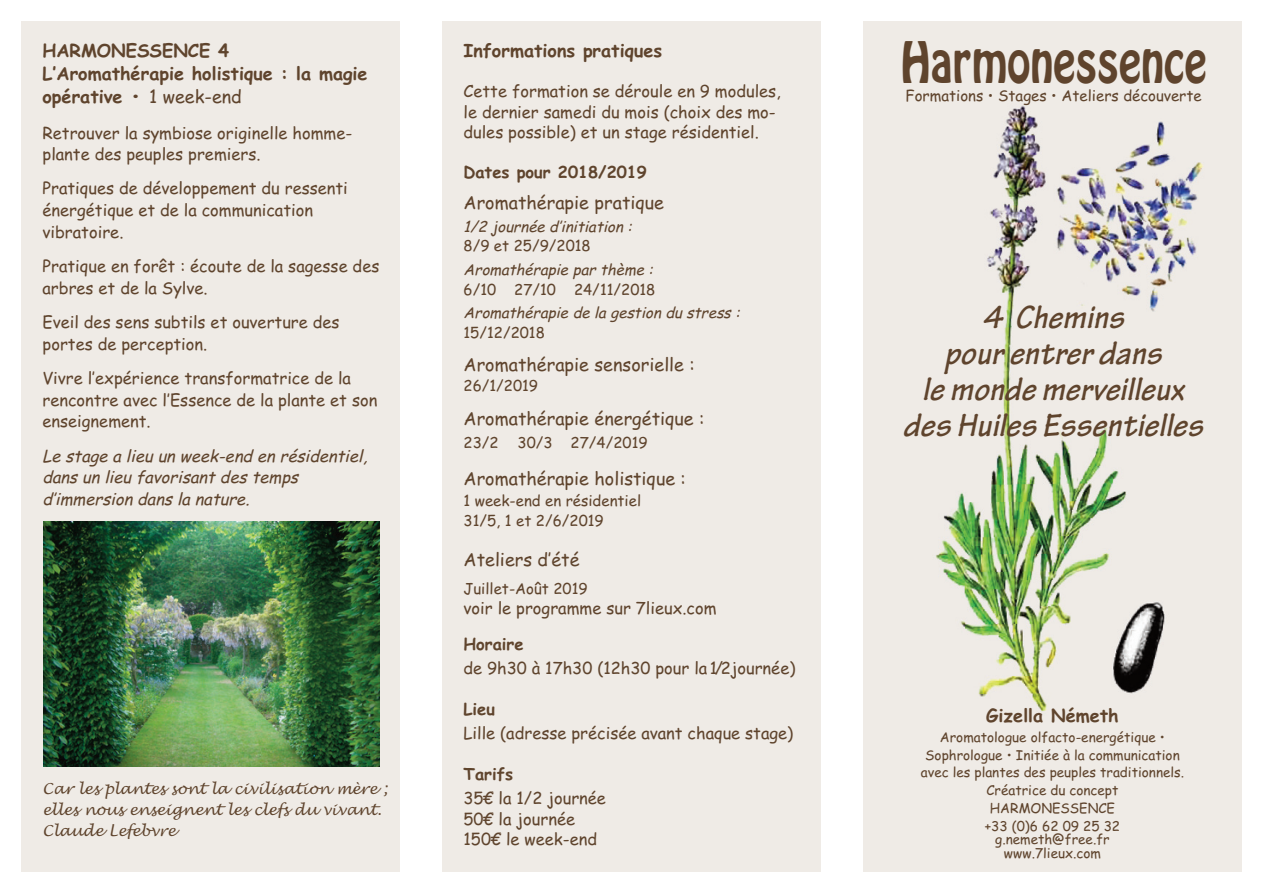
<style>
.page{position:relative;width:1263px;height:893px;background:#fff}
.page>*{position:absolute;margin:0;border:0;box-sizing:border-box;transform-origin:0 0}
.t1{font:50.4px "Hobo Std";color:#5f442d;scale:.83 1}
.t2{font:italic 700 34.5px/36px "Tekton Pro";letter-spacing:.01em;color:#5f442d;text-align:center}
.t3{font:18px "Comic Sans MS";color:#5f442d}
.t4{font:700 18px/23.2px "Comic Sans MS";color:#5f442d}
.t5{font:16.5px/21.6px "Comic Sans MS";color:#5f442d}
.t6{font:italic 16.5px/21.6px "Comic Sans MS";color:#5f442d}
.t7{font:700 16.5px "Comic Sans MS";color:#5f442d}
.t8{font:15px/20.2px "Comic Sans MS";color:#5f442d}
.t9{font:italic 15px/21.3px "Lucida Handwriting";color:#5f442d}
.t10{font:italic 15px "Comic Sans MS";color:#5f442d}
.t11{font:13.5px/17.7px "Comic Sans MS";color:#5f442d;text-align:center}
.s1{font-weight:400}
</style>
<div class="page">
<div style="left:863px;top:21px;width:379px;height:851px;background:#efebe6"></div>
<img style="left:936px;top:105px;width:268px;height:607px">
<div style="left:21px;top:21px;width:379px;height:851px;background:#efebe6"></div>
<div style="left:442px;top:21px;width:379px;height:851px;background:#efebe6"></div>
<img style="left:43px;top:522px;width:336px;height:245px">
<p class="t4" style="left:43px;top:39px;width:327px">HARMONESSENCE 4<br>L’Aromathérapie holistique : la magie opérative • <span class="s1">1 week-end</span></p>
<p class="t5" style="left:43px;top:122px;width:311px">Retrouver la symbiose originelle homme&shy;plante des peuples premiers.</p>
<p class="t5" style="left:43px;top:178px;width:307px">Pratiques de développement du ressenti énergétique et de la communication vibratoire.</p>
<p class="t5" style="left:43px;top:256px;width:338px">Pratique en forêt : écoute de la sagesse des arbres et de la Sylve.</p>
<p class="t5" style="left:43px;top:312px;width:299px">Eveil des sens subtils et ouverture des portes de perception.</p>
<p class="t5" style="left:43px;top:368px;width:336px">Vivre l’expérience transformatrice de la rencontre avec l’Essence de la plante et son enseignement.</p>
<p class="t6" style="left:43px;top:445px;width:331px">Lestagealieuunweek-end enrésidentiel, dansunlieufavorisantdestemps d’immersiondanslanature.</p>
<p class="t9" style="left:43px;top:778px;width:347px">Car les plantes sont la civilisation mère ; elles nous enseignent les clefs du vivant.<br>Claude Lefebvre</p>
<p class="t4" style="left:463px;top:39px;width:200px">Informations pratiques</p>
<p class="t5" style="left:463px;top:82px;width:319px;line-height:20.2px">Cette formation se déroule en 9 modules, le dernier samedi du mois (choix des mo&shy;dules possible) et un stage résidentiel.</p>
<p class="t7" style="left:463px;top:163px;width:185px">Dates pour 2018/2019</p>
<p class="t3" style="left:463px;top:193px;width:202px">Aromathérapie pratique</p>
<p class="t10" style="left:463px;top:218px;width:174px">1/2 journéed’initiation:</p>
<p class="t8" style="left:463px;top:236px;width:129px">8/9 et 25/9/2018</p>
<p class="t10" style="left:463px;top:261px;width:195px">Aromathérapieparthème:</p>
<p class="t8" style="left:463px;top:279px;width:193px">6/10 27/10 24/11/2018</p>
<p class="t10" style="left:463px;top:304px;width:282px">Aromathérapiedelagestiondustress:</p>
<p class="t8" style="left:463px;top:322px;width:83px">15/12/2018</p>
<p class="t3" style="left:463px;top:354px;width:233px">Aromathérapie sensorielle :</p>
<p class="t8" style="left:463px;top:376px;width:76px">26/1/2019</p>
<p class="t3" style="left:463px;top:408px;width:243px">Aromathérapie énergétique :</p>
<p class="t8" style="left:463px;top:433px;width:37px">23/2</p>
<p class="t8" style="left:517px;top:433px;width:132px">30/3 27/4/2019</p>
<p class="t3" style="left:463px;top:469px;width:224px">Aromathérapie holistique :</p>
<p class="t8" style="left:463px;top:490px;width:179px">1 week-end en résidentiel<br>31/5, 1 et 2/6/2019</p>
<p class="t3" style="left:463px;top:549px;width:118px">Ateliers d’été</p>
<p class="t8" style="left:463px;top:578px;width:126px">Juillet-Août 2019</p>
<p class="t5" style="left:463px;top:597px;width:254px">voir le programme sur 7lieux.com</p>
<p class="t7" style="left:463px;top:634px;width:62px">Horaire</p>
<p class="t5" style="left:463px;top:658px;width:333px">de 9h30 à 17h30 (12h30 pour la1/2 journée)</p>
<p class="t7" style="left:463px;top:699px;width:33px">Lieu</p>
<p class="t5" style="left:463px;top:723px;width:331px">Lille (adresse précisée avant chaque stage)</p>
<p class="t7" style="left:463px;top:764px;width:51px">Tarifs</p>
<p class="t5" style="left:463px;top:789px;width:144px;line-height:20.2px">35€ la 1/2 journée<br>50€ la journée<br>150€ le week-end</p>
<h1 class="t1" style="left:901px;top:41px;width:370px">Harmonessence</h1>
<p class="t8" style="left:905px;top:86px;width:298px">Formations • Stages • Ateliers découverte</p>
<h2 class="t2" style="left:903px;top:304px;width:301px">4 Chemins<br>pour entrer dans<br>le monde merveilleux des Huiles Essentielles</h2>
<p class="t4" style="left:986px;top:705px;width:134px">Gizella Németh</p>
<p class="t11" style="left:921px;top:728px;width:265px">Aromatologue olfacto-energétique •<br>Sophrologue • Initiée à la communication avec les plantes des peuples traditionnels.<br>Créatrice du concept<br>HARMONESSENCE<br>+33 (0)6 62 09 25 32</p>
<p class="t11" style="left:995px;top:833px;width:116px;line-height:13.5px">g.nemeth@free.fr www.7lieux.com</p>
</div>
